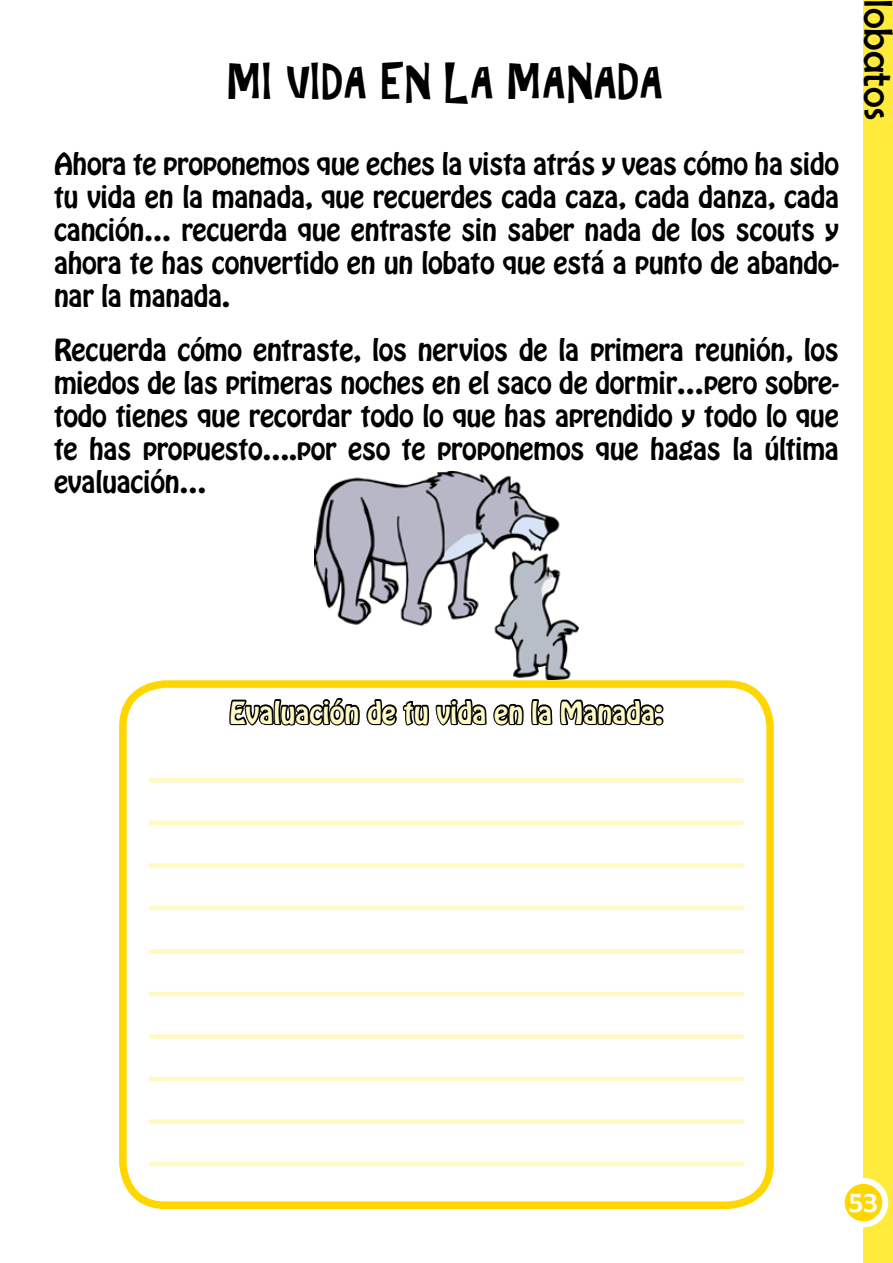
<style>
.page{position:relative;width:893px;height:1263px;background:#fff}
.page>*{position:absolute;margin:0;border:0;box-sizing:border-box;transform-origin:0 0}
.t1{font:45px "ARCHRISTY";color:#000}
.t2{font:40.5px "Berlin Sans FB";color:#000}
.t3{font:30px "Berlin Sans FB";color:#fff}
.t4{font:27px/33px "Hobo Std";letter-spacing:-.01em;color:#000;text-align:justify}
.t5{font:27px "Hobo Std";color:#fff9c4}
</style>
<div class="page">
<div style="left:864px;top:0;width:29px;height:1263px;background:#ffeb3b"></div>
<div style="left:842px;top:1181px;width:43px;height:43px;background:#ffd600;border-radius:50%"></div>
<div style="left:839px;top:1178px;width:49px;height:49px;border:6px solid #fff;border-radius:50%"></div>
<svg style="left:229px;top:698px;width:435px;height:28px"></svg>
<div style="left:119px;top:680px;width:655px;height:529px;border:8px solid #ffd600;border-radius:43px"></div>
<div style="left:149px;top:778px;width:595px;height:5px;background:#fff9c4"></div>
<hr style="left:149px;top:821px;width:595px;height:4px;background:#fff9c4">
<div style="left:149px;top:863px;width:595px;height:5px;background:#fff9c4"></div>
<hr style="left:149px;top:906px;width:595px;height:4px;background:#fff9c4">
<div style="left:149px;top:949px;width:595px;height:5px;background:#fff9c4"></div>
<hr style="left:149px;top:992px;width:595px;height:4px;background:#fff9c4">
<div style="left:149px;top:1034px;width:595px;height:5px;background:#fff9c4"></div>
<hr style="left:149px;top:1077px;width:595px;height:4px;background:#fff9c4">
<div style="left:149px;top:1119px;width:595px;height:5px;background:#fff9c4"></div>
<hr style="left:149px;top:1162px;width:595px;height:4px;background:#fff9c4">
<img style="left:314px;top:472px;width:265px;height:207px">
<h1 class="t1" style="left:228px;top:54px;width:437px">mi vida en la manada</h1>
<p class="t4" style="left:54px;top:148px;width:787px">Ahora te proponemos que eches la vista atrás y veas cómo ha sido tu vida en la manada, que recuerdes cada caza, cada danza, cada canción… recuerda que entraste sin saber nada de los scouts y ahora te has convertido en un lobato que está a punto de abando&shy;nar la manada.</p>
<p class="t4" style="left:54px;top:334px;width:786px">Recuerda cómo entraste, los nervios de la primera reunión, los miedos de las primeras noches en el saco de dormir…pero sobre&shy;todo tienes que recordar todo lo que has aprendido y todo lo que te has propuesto….por eso te proponemos que hagas la última evaluación…</p>
<h2 class="t2" style="left:901px;top:-1px;width:123px;rotate:90deg">lobatos</h2>
<p class="t5" style="left:229px;top:694px;width:435px">Evaluación de tu vida en la Manada:</p>
<p class="t3" style="left:849px;top:1185px;width:30px">53</p>
</div>
